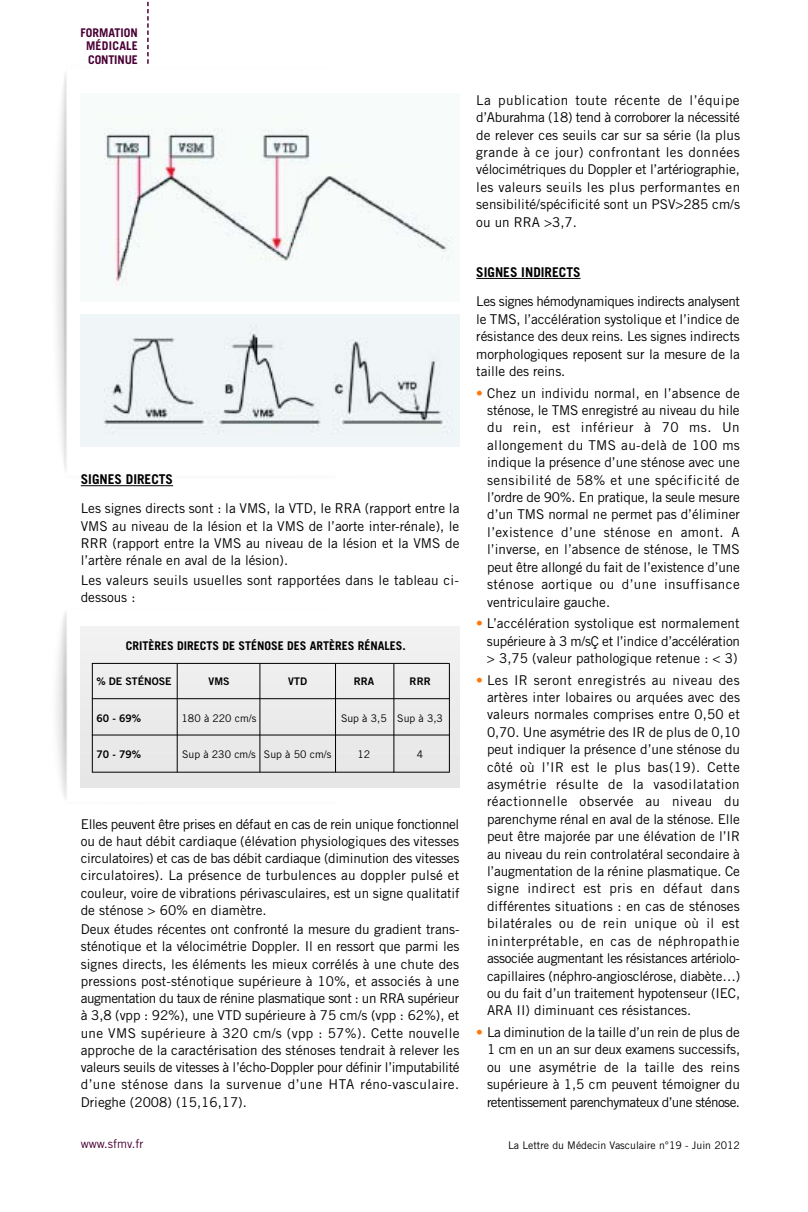
<style>
.page{position:relative;width:808px;height:1212px;background:#fff}
.page>*{position:absolute;margin:0;border:0;box-sizing:border-box;transform-origin:0 0}
.t1{font:13.5px/17.4px "Trade Gothic LT Std";color:#000;text-align:justify}
.t2{font:13.5px/29.2px "Trade Gothic LT Std";letter-spacing:-.03em;color:#000}
.t3{font:700 12px "Trade Gothic LT Std";color:#000}
.t4{font:700 12px/13.5px "Trade Gothic LT Std";color:#490135;text-align:justify}
.t5{font:12px "Trade Gothic LT Std";color:#490135}
.t6{font:10.5px "Trade Gothic LT Std";color:#000}
.t7{font:10.5px "Trade Gothic LT Std Bd 2";color:#000}
.s1{font-weight:700}
.s2{color:#ff7808}
</style>
<div class="page">
<img style="left:56px;top:74px;width:25px;height:396px">
<img style="left:56px;top:612px;width:296px;height:187px">
<svg style="left:147px;top:1px;width:2px;height:63px"></svg>
<hr style="left:81px;top:485px;width:92px;height:1px;background:#000">
<hr style="left:476px;top:278px;width:104px;height:1px;background:#000">
<img style="left:104px;top:128px;width:348px;height:157px">
<img style="left:81px;top:314px;width:378px;height:133px">
<div style="left:81px;top:626px;width:378px;height:14px;background:#f2f2f2"></div>
<div style="left:81px;top:633px;width:378px;height:18px;background:#f1f1f1"></div>
<div style="left:81px;top:645px;width:378px;height:18px;background:#f0f0f0"></div>
<div style="left:81px;top:657px;width:378px;height:18px;background:#efefef"></div>
<div style="left:81px;top:668px;width:378px;height:18px;background:#eee"></div>
<div style="left:81px;top:680px;width:378px;height:18px;background:#ededed"></div>
<div style="left:81px;top:692px;width:378px;height:18px;background:#ececec"></div>
<div style="left:81px;top:703px;width:378px;height:19px;background:#ebebeb"></div>
<div style="left:81px;top:715px;width:378px;height:18px;background:#eaeaea"></div>
<div style="left:81px;top:727px;width:378px;height:18px;background:#e9e9e9"></div>
<div style="left:81px;top:739px;width:378px;height:18px;background:#e9e9e9"></div>
<div style="left:81px;top:750px;width:378px;height:18px;background:#e8e8e8"></div>
<div style="left:81px;top:762px;width:378px;height:18px;background:#e7e7e7"></div>
<div style="left:81px;top:774px;width:378px;height:13px;background:#e6e6e6"></div>
<hr style="left:92px;top:698px;width:357px;height:1px;background:#000">
<hr style="left:92px;top:735px;width:357px;height:1px;background:#000">
<hr style="left:92px;top:772px;width:357px;height:1px;background:#000">
<hr style="left:92px;top:663px;width:357px;height:1px;background:#000">
<hr style="left:177px;top:663px;width:1px;height:109px;background:#000">
<hr style="left:260px;top:663px;width:1px;height:109px;background:#000">
<hr style="left:335px;top:663px;width:1px;height:109px;background:#000">
<hr style="left:393px;top:664px;width:1px;height:108px;background:#000">
<hr style="left:449px;top:663px;width:1px;height:109px;background:#000">
<hr style="left:92px;top:663px;width:1px;height:109px;background:#000">
<p class="t4" style="left:86px;top:27px;width:53px;text-indent:-5px">FORMATION MÉDICALE CONTINUE</p>
<p class="t1" style="left:81px;top:466px;width:380px;line-height:29px"><span class="s1">SIGNES DIRECTS<br></span>Les signes directs sont : la VMS, la VTD, le RRA (rapport entre la</p>
<p class="t1" style="left:81px;top:518px;width:380px">VMS au niveau de la lésion et la VMS de l’aorte inter-rénale), le RRR (rapport entre la VMS au niveau de la lésion et la VMS de l’artère rénale en aval de la lésion).</p>
<p class="t1" style="left:81px;top:572px;width:380px">Les valeurs seuils usuelles sont rapportées dans le tableau ci&shy;dessous :</p>
<p class="t3" style="left:126px;top:641px;width:282px">CRITÈRES DIRECTS DE STÉNOSE DES ARTÈRES RÉNALES.</p>
<p class="t7" style="left:96px;top:678px;width:77px">% DE STÉNOSE</p>
<p class="t7" style="left:288px;top:678px;width:20px">VTD</p>
<p class="t7" style="left:354px;top:678px;width:22px">RRA</p>
<p class="t7" style="left:410px;top:678px;width:23px">RRR</p>
<p class="t7" style="left:96px;top:714px;width:46px">60 - 69%</p>
<p class="t6" style="left:341px;top:714px;width:104px">Sup à 3,5 Sup à 3,3</p>
<p class="t7" style="left:96px;top:750px;width:46px">70 - 79%</p>
<p class="t6" style="left:264px;top:750px;width:69px">Sup à 50 cm/s</p>
<p class="t6" style="left:357px;top:750px;width:14px">12</p>
<p class="t6" style="left:417px;top:750px;width:8px">4</p>
<p class="t7" style="left:208px;top:678px;width:23px">VMS</p>
<p class="t6" style="left:182px;top:714px;width:76px">180 à 220 cm/s</p>
<p class="t6" style="left:182px;top:750px;width:75px">Sup à 230 cm/s</p>
<p class="t1" style="left:81px;top:816px;width:380px">Elles peuvent être prises en défaut en cas de rein unique fonctionnel ou de haut débit cardiaque (élévation physiologiques des vitesses circulatoires) et cas de bas débit cardiaque (diminution des vitesses circulatoires). La présence de turbulences au doppler pulsé et couleur, voire de vibrations périvasculaires, est un signe qualitatif de sténose &gt; 60% en diamètre.</p>
<p class="t1" style="left:81px;top:922px;width:380px">Deux études récentes ont confronté la mesure du gradient trans&shy;sténotique et la vélocimétrie Doppler. Il en ressort que parmi les signes directs, les éléments les mieux corrélés à une chute des pressions post-sténotique supérieure à 10%, et associés à une augmentation du taux de rénine plasmatique sont : un RRA supérieur à 3,8 (vpp : 92%), une VTD supérieure à 75 cm/s (vpp : 62%), et une VMS supérieure à 320 cm/s (vpp : 57%). Cette nouvelle approche de la caractérisation des sténoses tendrait à relever les valeurs seuils de vitesses à l’écho-Doppler pour définir l’imputabilité d’une sténose dans la survenue d’une HTA réno-vasculaire.<br>Drieghe (2008) (15,16,17).</p>
<p class="t5" style="left:81px;top:1140px;width:64px">www.sfmv.fr</p>
<p class="t1" style="left:476px;top:93px;width:265px">La publication toute récente de l’équipe d’Aburahma (18) tend à corroborer la nécessité de relever ces seuils car sur sa série (la plus grande à ce jour) confrontant les données vélocimétriques du Doppler et l’artériographie, les valeurs seuils les plus performantes en sensibilité/spécificité sont un PSV&gt;285 cm/s ou un RRA &gt;3,7.</p>
<p class="t2" style="left:476px;top:259px;width:265px"><span class="s1">SIGNES INDIRECTS<br></span>Les signes hémodynamiques indirects analysent</p>
<p class="t1" style="left:476px;top:311px;width:265px">le TMS, l’accélération systolique et l’indice de résistance des deux reins. Les signes indirects morphologiques reposent sur la mesure de la taille des reins.</p>
<p class="t1" style="left:487px;top:385px;width:254px;text-indent:-11px"><span class="s2">•</span> Chez un individu normal, en l’absence de sténose, le TMS enregistré au niveau du hile du rein, est inférieur à 70 ms. Un allongement du TMS au-delà de 100 ms indique la présence d’une sténose avec une sensibilité de 58% et une spécificité de l’ordre de 90%. En pratique, la seule mesure d’un TMS normal ne permet pas d’éliminer l’existence d’une sténose en amont. A l’inverse, en l’absence de sténose, le TMS peut être allongé du fait de l’existence d’une sténose aortique ou d’une insuffisance ventriculaire gauche.</p>
<p class="t1" style="left:487px;top:616px;width:254px;text-indent:-11px"><span class="s2">•</span> L’accélération systolique est normalement supérieure à 3 m/sÇ et l’indice d’accélération &gt; 3,75 (valeur pathologique retenue : &lt; 3)</p>
<p class="t1" style="left:487px;top:672px;width:255px;text-indent:-11px"><span class="s2">•</span> Les IR seront enregistrés au niveau des artères inter lobaires ou arquées avec des valeurs normales comprises entre 0,50 et 0,70. Une asymétrie des IR de plus de 0,10 peut indiquer la présence d’une sténose du côté où l’IR est le plus bas(19). Cette asymétrie résulte de la vasodilatation réactionnelle observée au niveau du parenchyme rénal en aval de la sténose. Elle peut être majorée par une élévation de l’IR au niveau du rein controlatéral secondaire à l’augmentation de la rénine plasmatique. Ce signe indirect est pris en défaut dans différentes situations : en cas de sténoses bilatérales ou de rein unique où il est ininterprétable, en cas de néphropathie associée augmentant les résistances artériolo&shy;capillaires (néphro-angiosclérose, diabète…) ou du fait d’un traitement hypotenseur (IEC, ARA II) diminuant ces résistances.</p>
<p class="t1" style="left:487px;top:1025px;width:255px;text-indent:-11px"><span class="s2">•</span> La diminution de la taille d’un rein de plus de 1 cm en un an sur deux examens successifs, ou une asymétrie de la taille des reins supérieure à 1,5 cm peuvent témoigner du retentissement parenchymateux d’une sténose.</p>
<p class="t6" style="left:508px;top:1141px;width:233px">La Lettre du Médecin Vasculaire n°19 - Juin 2012</p>
</div>
